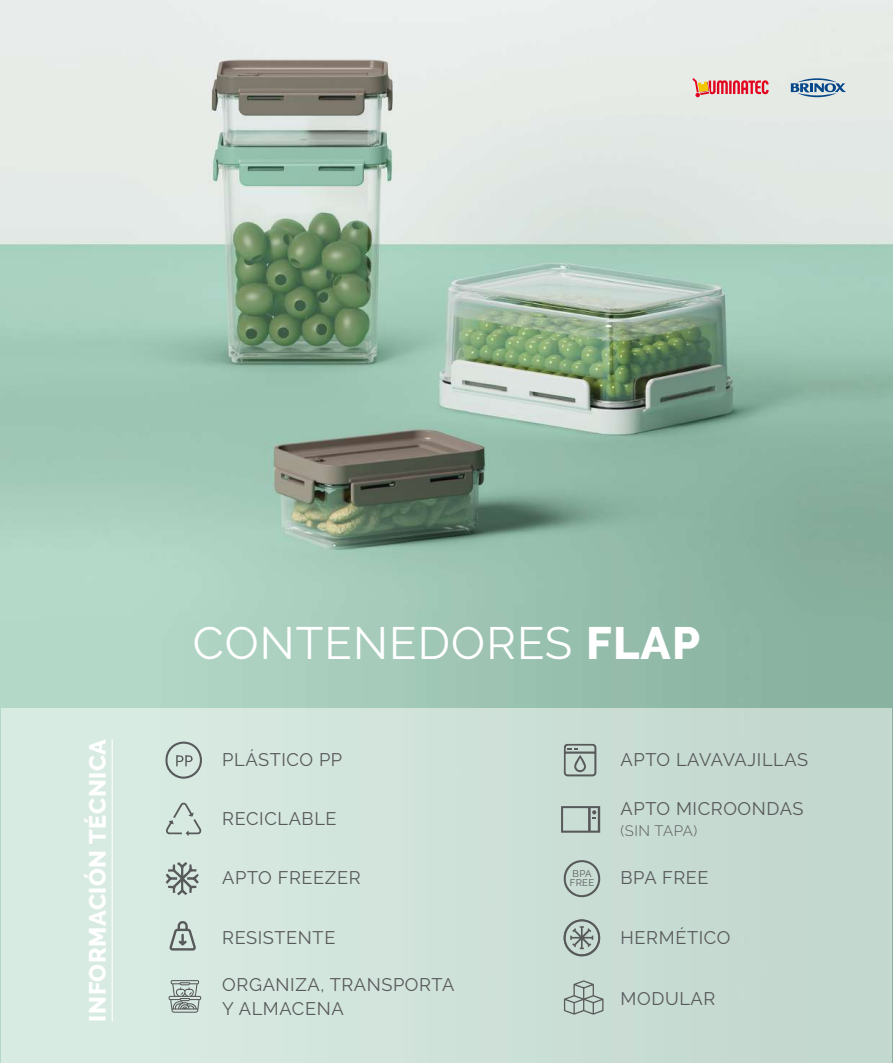
<style>
.page{position:relative;width:893px;height:1063px;background:#fff}
.page>*{position:absolute;margin:0;border:0;box-sizing:border-box;transform-origin:0 0}
.t1{font:45.15px "Raleway";letter-spacing:.025em;color:#fff}
.t2{font:800 23.55px "Raleway";letter-spacing:.025em;color:#fff}
.t3{font:18.15px/24.2px "Raleway";letter-spacing:.035em;color:#58595b}
.t4{font:300 15px "Raleway";letter-spacing:.035em;color:#58595b}
.t5{font:9.6px/9.6px "Raleway";letter-spacing:.035em;color:#58595b;text-align:center}
.s1{font-weight:800}
</style>
<div class="page">
<img style="left:1px;top:0;width:891px;height:1063px">
<div style="left:2px;top:708px;width:890px;height:355px;background:#cee2d9"></div>
<svg style="left:165px;top:742px;width:37px;height:37px"></svg>
<svg style="left:564px;top:744px;width:32px;height:32px"></svg>
<svg style="left:166px;top:862px;width:33px;height:33px"></svg>
<svg style="left:563px;top:860px;width:37px;height:38px"></svg>
<svg style="left:169px;top:921px;width:27px;height:30px"></svg>
<svg style="left:563px;top:919px;width:37px;height:38px"></svg>
<svg style="left:168px;top:980px;width:33px;height:33px"></svg>
<svg style="left:564px;top:980px;width:39px;height:35px"></svg>
<svg style="left:166px;top:802px;width:36px;height:34px"></svg>
<svg style="left:561px;top:806px;width:39px;height:27px"></svg>
<hr style="left:112px;top:739px;width:1px;height:283px;background:#fff">
<svg style="left:692px;top:78px;width:77px;height:19px"></svg>
<svg style="left:791px;top:78px;width:55px;height:19px"></svg>
<p class="t2" style="left:84px;top:1022px;width:284px;rotate:-90deg">INFORMACIÓN TÉCNICA</p>
<h1 class="t1" style="left:193px;top:617px;width:509px">CONTENEDORES <span class="s1">FLAP</span></h1>
<p class="t3" style="left:222px;top:747px;width:122px">PLÁSTICO PP</p>
<p class="t3" style="left:621px;top:747px;width:189px">APTO LAVAVAJILLAS</p>
<p class="t3" style="left:222px;top:807px;width:116px">RECICLABLE</p>
<p class="t3" style="left:621px;top:796px;width:184px">APTO MICROONDAS</p>
<p class="t4" style="left:621px;top:822px;width:78px">(SIN TAPA)</p>
<p class="t3" style="left:222px;top:866px;width:140px">APTO FREEZER</p>
<p class="t5" style="left:570px;top:869px;width:26px">BPA<br>FREE</p>
<p class="t3" style="left:621px;top:866px;width:90px">BPA FREE</p>
<p class="t3" style="left:222px;top:925px;width:115px">RESISTENTE</p>
<p class="t3" style="left:621px;top:925px;width:111px">HERMÉTICO</p>
<p class="t3" style="left:222px;top:972px;width:233px">ORGANIZA, TRANSPORTA<br>Y ALMACENA</p>
<p class="t3" style="left:621px;top:987px;width:96px">MODULAR</p>
</div>
